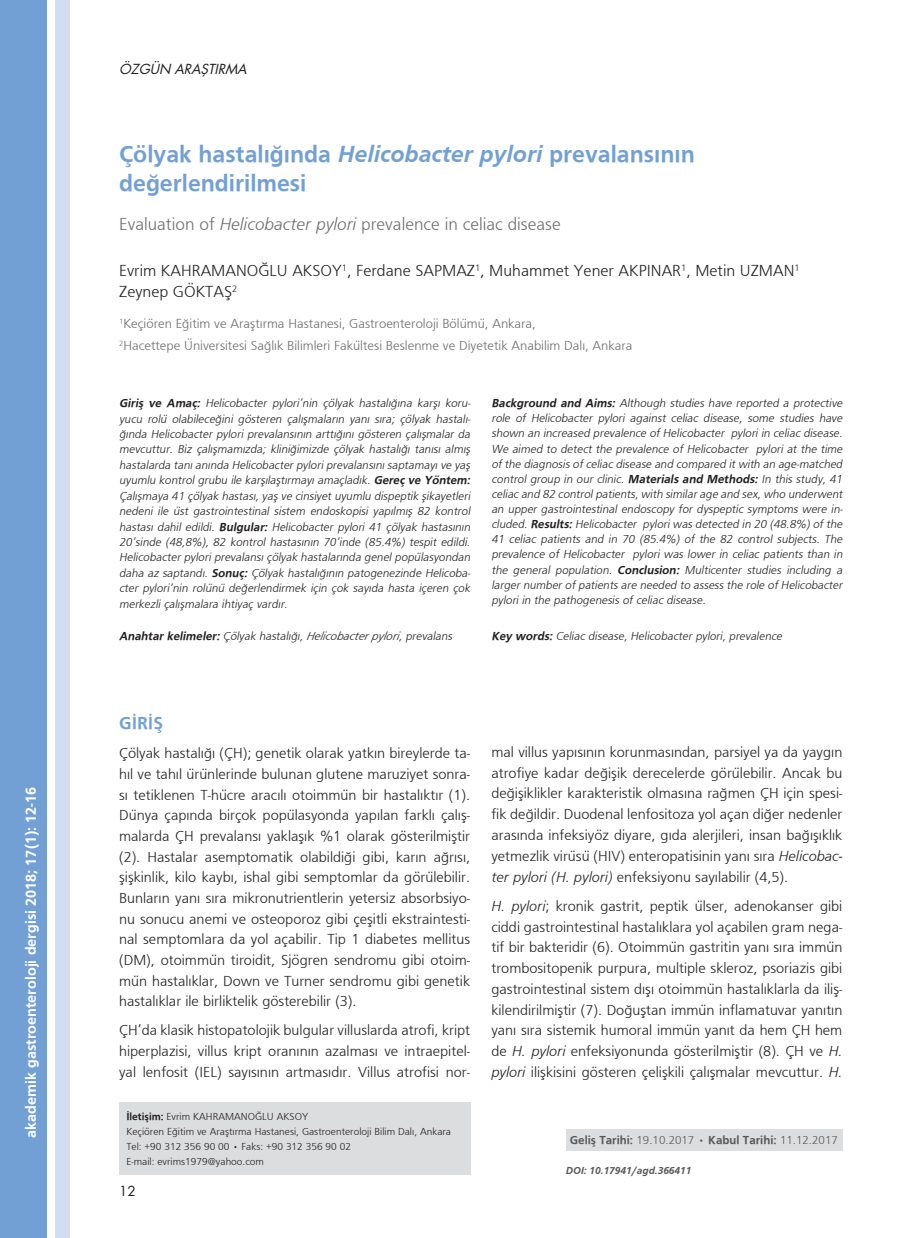
<style>
.page{position:relative;width:919px;height:1238px;background:#fff}
.page>*{position:absolute;margin:0;border:0;box-sizing:border-box;transform-origin:0 0}
.t1{font:700 24px/28.8px "Fruga Sans";color:#72a0d4}
.t2{font:300 18px "Fruga Sans";color:#6c6d70}
.t3{font:700 18px "Fruga Sans";color:#72a0d4}
.t4{font:300 16.5px/21px "Fruga Sans";color:#231f20}
.t5{font:300 15px/20.7px "Fruga Sans";color:#231f20;text-align:justify}
.t6{font:700 15px "Fruga Sans";color:#fff}
.t7{font:300 13.5px/22.2px "Fruga Sans";color:#6c6d70}
.t8{font:italic 13.5px "Futura OTF";color:#231f20}
.t9{font:13.5px "Futura OTF";color:#231f20}
.t10{font:italic 300 12px/15.1px "Fruga Sans";color:#231f20;text-align:justify}
.t11{font:700 12px "Fruga Sans";color:#57585a}
.t12{font:300 10.5px/15px "Fruga Sans";color:#231f20}
.t13{font:italic 700 10.5px "Fruga Sans";color:#57585a}
.s1{font-style:italic}
.s2{font-weight:700}
.s3{font-style:inherit}
.s4{font-weight:300}
</style>
<div class="page">
<div style="left:0;top:0;width:47px;height:1237px;background:#72a0d4"></div>
<div style="left:55px;top:0;width:15px;height:1237px;background:#d1ddf0"></div>
<div style="left:119px;top:1101px;width:351px;height:73px;background:#dcdddf"></div>
<div style="left:566px;top:1129px;width:276px;height:21px;background:#dcdddf"></div>
<p class="t6" style="left:22px;top:1137px;width:352px;rotate:-90deg">akademik gastroenteroloji dergisi 2018; 17(1): 12-16</p>
<p class="t8" style="left:119px;top:60px;width:129px">ÖZGÜN ARAŞTIRMA</p>
<h1 class="t1" style="left:119px;top:140px;width:577px">Çölyak hastalığında <span class="s1">Helicobacter pylori</span> prevalansının değerlendirilmesi</h1>
<h2 class="t2" style="left:119px;top:213px;width:443px">Evaluation of <span class="s1">Helicobacter pylori</span> prevalence in celiac disease</h2>
<h3 class="t4" style="left:119px;top:260px;width:682px">Evrim KAHRAMANOĞLU AKSOY<sup>1</sup>, Ferdane SAPMAZ<sup>1</sup>, Muhammet Yener AKPINAR<sup>1</sup>, Metin UZMAN<sup>1<br></sup>Zeynep GÖKTAŞ<sup>2</sup></h3>
<p class="t7" style="left:119px;top:312px;width:515px"><sup>1</sup>Keçiören Eğitim ve Araştırma Hastanesi, Gastroenteroloji Bölümü, Ankara,<br><sup>2</sup>Hacettepe Üniversitesi Sağlık Bilimleri Fakültesi Beslenme ve Diyetetik Anabilim Dalı, Ankara</p>
<p class="t10" style="left:119px;top:395px;width:355px"><span class="s2">Giriş ve Amaç:</span> Helicobacter pylori’nin çölyak hastalığına karşı koru&shy;yucu rolü olabileceğini gösteren çalışmaların yanı sıra; çölyak hastalı&shy;ğında Helicobacter pylori prevalansının arttığını gösteren çalışmalar da mevcuttur. Biz çalışmamızda; kliniğimizde çölyak hastalığı tanısı almış hastalarda tanıanında Helicobacterpyloriprevalansınısaptamayıve yaş uyumlu kontrol grubu ile karşılaştırmayı amaçladık. <span class="s2">Gereç ve Yöntem:<br></span>Çalışmaya 41 çölyak hastası, yaş ve cinsiyet uyumlu dispeptik şikayetleri nedeni ile üst gastrointestinal sistem endoskopisi yapılmış 82 kontrol hastası dahil edildi. <span class="s2">Bulgular:</span> Helicobacter pylori 41 çölyak hastasının 20’sinde (48,8%), 82 kontrol hastasının 70’inde (85.4%) tespit edildi.<br>Helicobacter pylori prevalansı çölyak hastalarında genel popülasyondan daha az saptandı. <span class="s2">Sonuç:</span> Çölyak hastalığının patogenezinde Helicoba&shy;cter pylori’nin rolünü değerlendirmek için çok sayıda hasta içeren çok merkezli çalışmalara ihtiyaç vardır.</p>
<p class="t10" style="left:119px;top:628px;width:337px"><span class="s2">Anahtar kelimeler:</span> Çölyak hastalığı, <span class="s3">Helicobacter pylori</span>, prevalans</p>
<p class="t10" style="left:491px;top:395px;width:355px"><span class="s2">Background and Aims:</span> Although studies have reported a protective role of Helicobacter pylori against celiac disease, some studies have shown an increased prevalence of Helicobacter pylori in celiac disease.<br>We aimed to detect the prevalence of Helicobacter pylori at the time ofthe diagnosis ofceliac disease and compared itwith an age-matched control group in our clinic. <span class="s2">Materials and Methods:</span> In this study, 41 celiac and 82 controlpatients,with similarage and sex,who underwent an upper gastrointestinal endoscopy for dyspeptic symptoms were in&shy;cluded.<span class="s2">Results:</span>Helicobacter pyloriwas detected in 20 (48.8%)ofthe 41 celiac patients and in 70 (85.4%) of the 82 control subjects. The prevalence of Helicobacter pylori was lower in celiac patients than in the general population. <span class="s2">Conclusion:</span> Multicenter studies including a largernumberofpatients are needed to assess the role ofHelicobacter pylori in the pathogenesis of celiac disease.</p>
<p class="t10" style="left:491px;top:628px;width:294px"><span class="s2">Key words:</span> Celiac disease, Helicobacter pylori, prevalence</p>
<h2 class="t3" style="left:119px;top:712px;width:46px">GİRİŞ</h2>
<p class="t5" style="left:119px;top:742px;width:352px">Çölyak hastalığı (ÇH); genetik olarak yatkın bireylerde ta&shy;hıl ve tahıl ürünlerinde bulunan glutene maruziyet sonra&shy;sı tetiklenen T-hücre aracılı otoimmün bir hastalıktır (1).<br>Dünya çapında birçok popülasyonda yapılan farklı çalış&shy;malarda ÇH prevalansı yaklaşık %1 olarak gösterilmiştir (2). Hastalar asemptomatik olabildiği gibi, karın ağrısı, şişkinlik, kilo kaybı, ishal gibi semptomlar da görülebilir.<br>Bunların yanı sıra mikronutrientlerin yetersiz absorbsiyo&shy;nu sonucu anemi ve osteoporoz gibi çeşitli ekstraintesti&shy;nal semptomlara da yol açabilir. Tip 1 diabetes mellitus (DM), otoimmün tiroidit, Sjögren sendromu gibi otoim&shy;mün hastalıklar, Down ve Turner sendromu gibi genetik hastalıklar ile birliktelik gösterebilir (3).</p>
<p class="t5" style="left:119px;top:1019px;width:352px">ÇH’da klasik histopatolojik bulgular villuslarda atrofi, kript hiperplazisi, villus kript oranının azalması ve intraepitel&shy;yal lenfosit (IEL) sayısının artmasıdır. Villus atrofisi nor-</p>
<p class="t12" style="left:126px;top:1108px;width:326px"><span class="s2">İletişim:</span> Evrim KAHRAMANOĞLU AKSOY<br>Keçiören Eğitim ve Araştırma Hastanesi, Gastroenteroloji Bilim Dalı, Ankara Tel: +90 312 356 90 00 • Faks: +90 312 356 90 02<br>E-mail: evrims1979@yahoo.com</p>
<p class="t9" style="left:119px;top:1181px;width:18px">12</p>
<p class="t5" style="left:491px;top:741px;width:352px">mal villus yapısının korunmasından, parsiyel ya da yaygın atrofiye kadar değişik derecelerde görülebilir. Ancak bu değişiklikler karakteristik olmasına rağmen ÇH için spesi&shy;fik değildir. Duodenal lenfositoza yol açan diğer nedenler arasında infeksiyöz diyare, gıda alerjileri, insan bağışıklık yetmezlik virüsü (HIV) enteropatisinin yanı sıra <span class="s1">Helicobac&shy;ter pylori (H. pylori)</span> enfeksiyonu sayılabilir (4,5).</p>
<p class="t5" style="left:491px;top:895px;width:352px"><span class="s1">H. pylori</span>; kronik gastrit, peptik ülser, adenokanser gibi ciddi gastrointestinal hastalıklara yol açabilen gram nega&shy;tif bir bakteridir (6). Otoimmün gastritin yanı sıra immün trombositopenik purpura, multiple skleroz, psoriazis gibi gastrointestinal sistem dışı otoimmün hastalıklarla da iliş&shy;kilendirilmiştir (7). Doğuştan immün inflamatuvar yanıtın yanı sıra sistemik humoral immün yanıt da hem ÇH hem de <span class="s1">H. pylori</span> enfeksiyonunda gösterilmiştir (8). ÇH ve <span class="s1">H. pylori</span> ilişkisini gösteren çelişkili çalışmalar mevcuttur. <span class="s1">H.</span></p>
<p class="t11" style="left:570px;top:1132px;width:269px">Geliş Tarihi: <span class="s4">19.10.2017 •</span> Kabul Tarihi: <span class="s4">11.12.2017</span></p>
<p class="t13" style="left:566px;top:1164px;width:127px">DOI: 10.17941/agd.366411</p>
</div>
